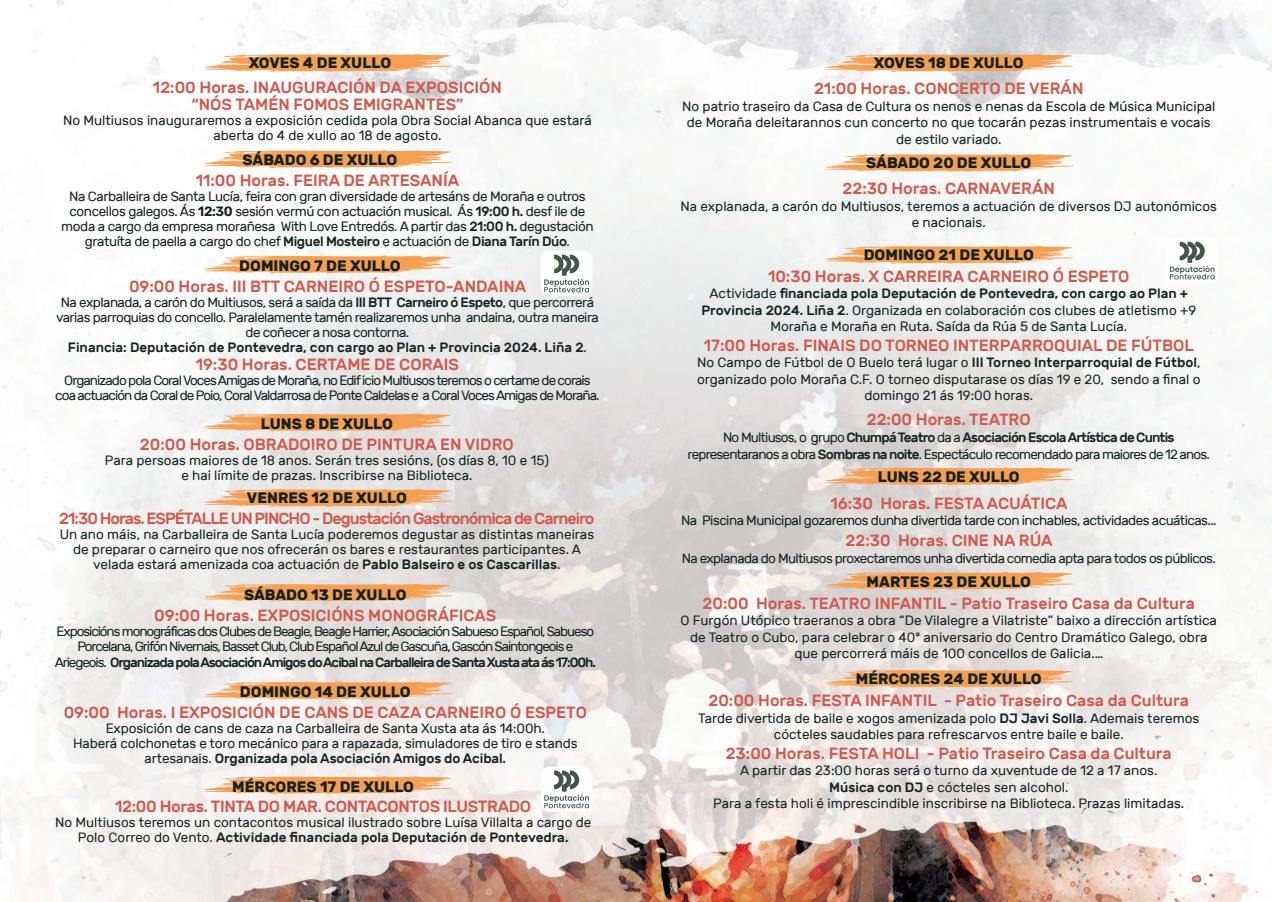
<style>
.page{position:relative;width:1272px;height:902px;background:#fff}
.page>*{position:absolute;margin:0;border:0;box-sizing:border-box;transform-origin:0 0}
.t1{font:500 16.2px/16.5px "Rubik";color:#d2594b;text-align:center}
.t2{font:500 16.2px "Rubik";letter-spacing:-.06em;color:#d2594b}
.t3{font:500 16.2px "Rubik";letter-spacing:-.02em;color:#d2594b}
.t4{font:700 15px "Rubik";color:#132320}
.t5{font:13.5px/16.5px "Rubik";letter-spacing:-.01em;color:#152422;text-align:center}
.t6{font:13.5px/15px "Rubik";letter-spacing:-.04em;color:#152422;text-align:center}
.t7{font:13.5px/15px "Rubik";letter-spacing:-.03em;color:#152422;text-align:center}
.t8{font:13.5px/15px "Rubik";letter-spacing:-.08em;color:#152422;text-align:center}
.t9{font:13.5px/15px "Rubik";letter-spacing:-.07em;color:#152422;text-align:center}
.t10{font:13.5px/16.5px "Rubik";letter-spacing:-.06em;color:#152422;text-align:center}
.t11{font:500 13.5px "Rubik";letter-spacing:-.08em;color:#152422}
.t12{font:13.5px "Rubik";letter-spacing:-.05em;color:#152422}
.s1{font-weight:600}
.s2{font-weight:500}
.s3{font-weight:400}
</style>
<div class="page">
<img style="left:0;top:0;width:1271px;height:901px">
<svg style="left:202px;top:54px;width:250px;height:18px;background:#f7b77d"></svg>
<svg style="left:202px;top:150px;width:250px;height:18px"></svg>
<svg style="left:202px;top:255px;width:250px;height:18px"></svg>
<svg style="left:202px;top:413px;width:250px;height:18px;background:#f3b379"></svg>
<svg style="left:202px;top:489px;width:250px;height:18px;background:#f2b278"></svg>
<svg style="left:202px;top:583px;width:250px;height:18px;background:#f2b278"></svg>
<svg style="left:202px;top:681px;width:250px;height:18px;background:#f3b379"></svg>
<svg style="left:202px;top:776px;width:250px;height:18px;background:#f6b57b"></svg>
<svg style="left:823px;top:54px;width:250px;height:18px;background:#f4b47b"></svg>
<svg style="left:823px;top:467px;width:250px;height:18px;background:#f3b278"></svg>
<svg style="left:823px;top:572px;width:250px;height:18px;background:#f1b076"></svg>
<svg style="left:823px;top:669px;width:250px;height:18px;background:#f2b076"></svg>
<div style="left:541px;top:766px;width:51px;height:46px;background:#fff;border-radius:9px"></div>
<svg style="left:544px;top:770px;width:45px;height:38px"></svg>
<svg style="left:823px;top:154px;width:250px;height:18px"></svg>
<div style="left:541px;top:251px;width:51px;height:45px;background:#fff;border-radius:9px"></div>
<svg style="left:544px;top:254px;width:45px;height:38px"></svg>
<svg style="left:823px;top:246px;width:250px;height:18px;background:#f6b67c"></svg>
<div style="left:1166px;top:238px;width:51px;height:45px;background:#fff;border-radius:9px"></div>
<svg style="left:1169px;top:241px;width:45px;height:38px"></svg>
<p class="t4" style="left:249px;top:54px;width:144px">XOVES 4 DE XULLO</p>
<p class="t1" style="left:153px;top:79px;width:350px">12:00 Horas. INAUGURACIÓN DA EXPOSICIÓN “NÓS TAMÉN FOMOS EMIGRANTES”</p>
<p class="t5" style="left:63px;top:113px;width:530px;line-height:15px">No Multiusos inauguraremos a exposición cedida pola Obra Social Abanca que estará aberta do 4 de xullo ao 18 de agosto.</p>
<p class="t4" style="left:243px;top:151px;width:156px">SÁBADO 6 DE XULLO</p>
<p class="t1" style="left:196px;top:172px;width:265px">11:00 Horas. FEIRA DE ARTESANÍA</p>
<p class="t7" style="left:61px;top:189px;width:534px">Na Carballeira de Santa Lucía, feira con gran diversidade de artesáns de Moraña e outros concellos galegos. Ás <span class="s1">12:30</span> sesión vermú con actuación musical. Ás <span class="s2">19:00 h.</span> desf ile de moda a cargo da empresa morañesa With Love Entredós. A partir das <span class="s2">21:00 h.</span> degustación gratuíta de paella a cargo do chef <span class="s2">Miguel Mosteiro</span> e actuación de <span class="s2">Diana Tarín Dúo</span>.</p>
<p class="t4" style="left:239px;top:257px;width:163px">DOMINGO 7 DE XULLO</p>
<p class="t1" style="left:129px;top:278px;width:399px">09:00 Horas. III BTT CARNEIRO Ó ESPETO-ANDAINA</p>
<p class="t6" style="left:56px;top:295px;width:544px">Na explanada, a carón do Multiusos, será a saída da <span class="s2">III BTT Carneiro ó Espeto</span>, que percorrerá varias parroquias do concello. Paralelamente tamén realizaremos unha andaina, outra maneira de coñecer a nosa contorna.<br><span class="s2">Financia: Deputación de Pontevedra, con cargo ao Plan + Provincia 2024. Liña 2</span>.</p>
<p class="t1" style="left:196px;top:356px;width:265px">19:30 Horas. CERTAME DE CORAIS</p>
<p class="t9" style="left:55px;top:373px;width:546px">Organizado pola Coral Voces Amigas de Moraña, no Edif icio Multiusos teremos o certame de corais coa actuación da Coral de Poio, Coral Valdarrosa de Ponte Caldelas e a Coral Voces Amigas de Moraña.</p>
<p class="t4" style="left:261px;top:415px;width:134px">LUNS 8 DE XULLO</p>
<p class="t1" style="left:140px;top:436px;width:375px">20:00 Horas. OBRADOIRO DE PINTURA EN VIDRO</p>
<p class="t5" style="left:105px;top:453px;width:445px;line-height:15px">Para persoas maiores de 18 anos. Serán tres sesións, (os días 8, 10 e 15) e hai límite de prazas. Inscribirse na Biblioteca.</p>
<p class="t4" style="left:247px;top:489px;width:161px">VENRES 12 DE XULLO</p>
<p class="t2" style="left:59px;top:509px;width:537px">21:30 Horas. ESPÉTALLE UN PINCHO - Degustación Gastronómica de Carneiro</p>
<p class="t5" style="left:60px;top:527px;width:536px;line-height:15px">Un ano máis, na Carballeira de Santa Lucía poderemos degustar as distintas maneiras de preparar o carneiro que nos ofrecerán os bares e restaurantes participantes. A velada estará amenizada coa actuación de <span class="s2">Pablo Balseiro e os Cascarillas</span>.</p>
<p class="t4" style="left:244px;top:585px;width:164px">SÁBADO 13 DE XULLO</p>
<p class="t1" style="left:154px;top:607px;width:343px">09:00 Horas. EXPOSICIÓNS MONOGRÁFICAS</p>
<p class="t8" style="left:56px;top:623px;width:539px">Exposicións monográficas dos Clubes de Beagle, Beagle Harrier, Asociación Sabueso Español, Sabueso<br>Porcelana, Grifón Nivernais, Basset Club, Club Español Azul de Gascuña, Gascón Saintongeois e</p>
<p class="t11" style="left:55px;top:654px;width:543px"><span class="s3">Ariegeois.</span> Organizada pola Asociación Amigos do Acibal na Carballeira de Santa Xusta ata ás 17:00h.</p>
<p class="t4" style="left:240px;top:682px;width:172px">DOMINGO 14 DE XULLO</p>
<p class="t1" style="left:64px;top:704px;width:525px">09:00 Horas. I EXPOSICIÓN DE CANS DE CAZA CARNEIRO Ó ESPETO</p>
<p class="t5" style="left:73px;top:720px;width:506px;line-height:15px">Exposición de cans de caza na Carballeira de Santa Xusta ata ás 14:00h.<br>Haberá colchonetas e toro mecánico para a rapazada, simuladores de tiro e stands artesanais. <span class="s2">Organizada pola Asociación Amigos do Acibal.</span></p>
<p class="t4" style="left:232px;top:777px;width:183px">MÉRCORES 17 DE XULLO</p>
<p class="t3" style="left:115px;top:797px;width:417px">12:00 Horas. TINTA DO MAR. CONTACONTOS ILUSTRADO</p>
<p class="t5" style="left:55px;top:815px;width:538px;line-height:15px">No Multiusos teremos un contacontos musical ilustrado sobre Luísa Villalta a cargo de<br>Polo Correo do Vento. <span class="s2">Actividade financiada pola Deputación de Pontevedra.</span></p>
<p class="t4" style="left:873px;top:54px;width:151px">XOVES 18 DE XULLO</p>
<p class="t1" style="left:814px;top:81px;width:271px">21:00 Horas. CONCERTO DE VERÁN</p>
<p class="t5" style="left:682px;top:98px;width:535px">No patrio traseiro da Casa de Cultura os nenos e nenas da Escola de Música Municipal de Moraña deleitarannos cun concerto no que tocarán pezas instrumentais e vocais de estilo variado.</p>
<p class="t4" style="left:866px;top:154px;width:167px">SÁBADO 20 DE XULLO</p>
<p class="t1" style="left:842px;top:181px;width:214px">22:30 Horas. CARNAVERÁN</p>
<p class="t5" style="left:680px;top:198px;width:538px">Na explanada, a carón do Multiusos, teremos a actuación de diversos DJ autonómicos e nacionais.</p>
<p class="t4" style="left:863px;top:246px;width:172px">DOMINGO 21 DE XULLO</p>
<p class="t1" style="left:768px;top:268px;width:363px">10:30 Horas. X CARREIRA CARNEIRO Ó ESPETO</p>
<p class="t5" style="left:701px;top:286px;width:496px">Actividade <span class="s2">financiada pola Deputación de Pontevedra, con cargo ao Plan +<br>Provincia 2024. Liña 2</span>. Organizada en colaboración cos clubes de atletismo +9<br>Moraña e Moraña en Ruta. Saída da Rúa 5 de Santa Lucía.</p>
<p class="t1" style="left:704px;top:337px;width:491px">17:00 Horas. FINAIS DO TORNEO INTERPARROQUIAL DE FÚTBOL</p>
<p class="t5" style="left:697px;top:355px;width:505px">No Campo de Fútbol de O Buelo terá lugar o <span class="s2">III Torneo Interparroquial de Fútbol</span>, organizado polo Moraña C.F. O torneo disputarase os días 19 e 20, sendo a final o domingo 21 ás 19:00 horas.</p>
<p class="t1" style="left:866px;top:412px;width:165px">22:00 Horas. TEATRO</p>
<p class="t10" style="left:687px;top:429px;width:524px">No Multiusos, o grupo <span class="s2">Chumpá Teatro</span> da a <span class="s2">Asociación Escola Artística de Cuntis </span>representaranos a obra <span class="s2">Sombras na noite</span>. Espectáculo recomendado para maiores de 12 anos.</p>
<p class="t4" style="left:877px;top:468px;width:143px">LUNS 22 DE XULLO</p>
<p class="t1" style="left:830px;top:495px;width:239px">16:30 Horas. FESTA ACUÁTICA</p>
<p class="t6" style="left:681px;top:513px;width:537px">Na Piscina Municipal gozaremos dunha divertida tarde con inchables, actividades acuáticas...</p>
<p class="t1" style="left:845px;top:532px;width:208px">22:30 Horas. CINE NA RÚA</p>
<p class="t12" style="left:681px;top:550px;width:535px">Na explanada do Multiusos proxectaremos unha divertida comedia apta para todos os públicos.</p>
<p class="t4" style="left:866px;top:573px;width:166px">MARTES 23 DE XULLO</p>
<p class="t1" style="left:702px;top:595px;width:494px">20:00 Horas. TEATRO INFANTIL - Patio Traseiro Casa da Cultura</p>
<p class="t5" style="left:680px;top:612px;width:538px">O Furgón Utópico traeranos a obra “De Vilalegre a Vilatriste” baixo a dirección artística de Teatro o Cubo, para celebrar o 40º aniversario do Centro Dramático Galego, obra que percorrerá máis de 100 concellos de Galicia.…</p>
<p class="t4" style="left:855px;top:670px;width:187px">MÉRCORES 24 DE XULLO</p>
<p class="t1" style="left:708px;top:692px;width:482px">20:00 Horas. FESTA INFANTIL - Patio Traseiro Casa da Cultura</p>
<p class="t5" style="left:698px;top:710px;width:502px">Tarde divertida de baile e xogos amenizada polo <span class="s2">DJ Javi Solla</span>. Ademais teremos cócteles saudables para refrescarvos entre baile e baile.</p>
<p class="t1" style="left:725px;top:745px;width:447px">23:00 Horas. FESTA HOLI - Patio Traseiro Casa da Cultura</p>
<p class="t5" style="left:713px;top:762px;width:472px">A partir das 23:00 horas será o turno da xuventude de 12 a 17 anos.<br><span class="s2">Música con DJ</span> e cócteles sen alcohol.<br>Para a festa holi é imprescindible inscribirse na Biblioteca. Prazas limitadas.</p>
</div>
